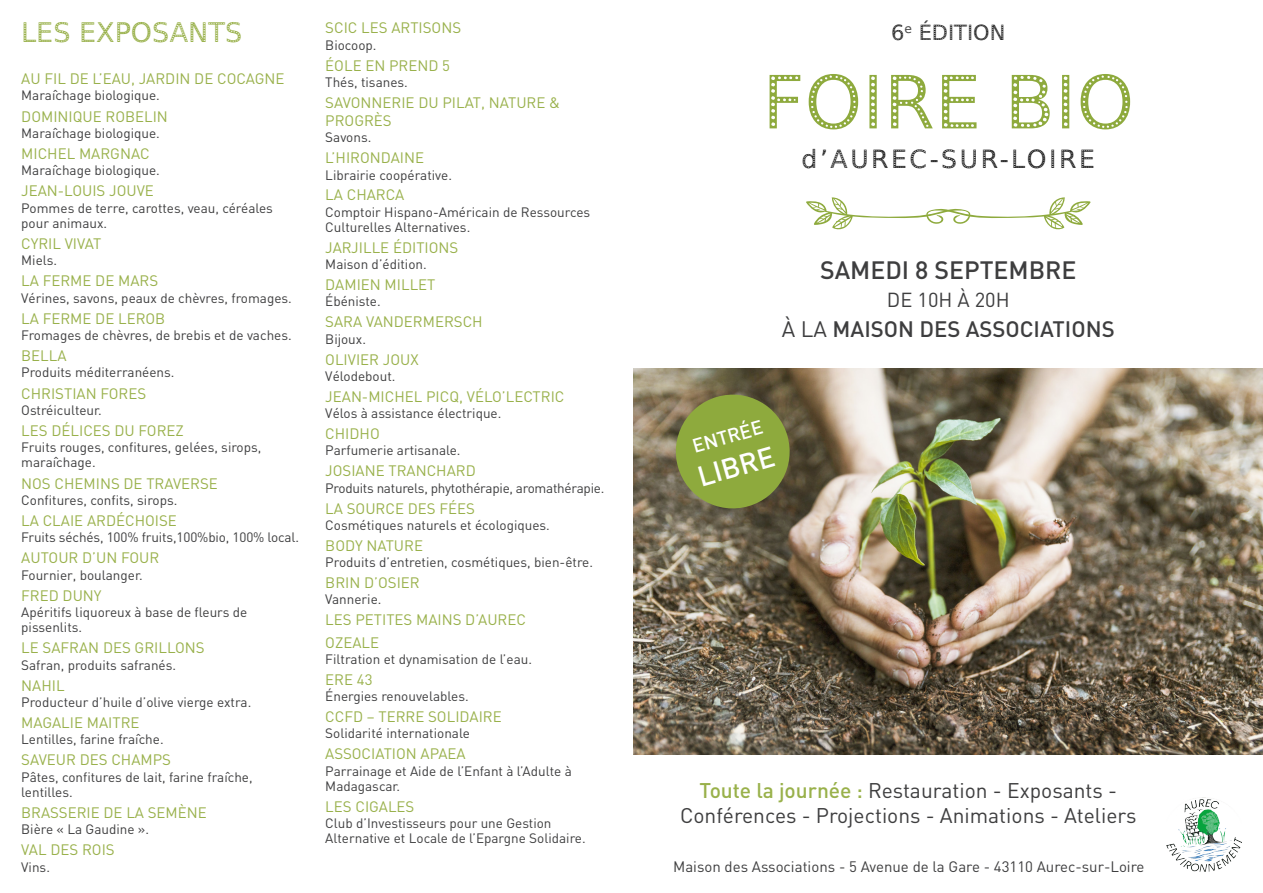
<style>
.page{position:relative;width:1263px;height:893px;background:#fff}
.page>*{position:absolute;margin:0;border:0;box-sizing:border-box;transform-origin:0 0}
.t1{font:73.35px "Ecofont Vera Sans";color:#8eaa3d}
.t2{font:500 28.2px "DIN";color:#fff}
.t3{font:27px "Ecofont Vera Sans";color:#99b14b}
.t4{font:25.2px "Ecofont Vera Sans";letter-spacing:.1em;color:#1f1f1f}
.t5{font:500 24.9px "DIN";color:#3e3e3f}
.t6{font:500 22.05px "DIN";color:#3e3e3f}
.t7{font:21px/25.2px "DIN";color:#3e3e3f;text-align:center}
.t8{font:21px "Ecofont Vera Sans";color:#1f1f1f}
.t9{font:20.1px "DIN";color:#3e3e3f}
.t10{font:500 19.35px "DIN";color:#fff}
.t11{font:15px/18px "DIN";color:#99b14b}
.t12{font:15px "DIN";color:#3e3e3f}
.t13{font:13.5px/15.1px "DIN";color:#3e3e3f}
.t14{font:13.5px "DIN";letter-spacing:-.02em;color:#3e3e3f}
.s1{font-weight:400}
.s2{font-weight:500;color:#99b14b}
</style>
<div class="page">
<img style="left:634px;top:368px;width:629px;height:386px">
<img style="left:1167px;top:797px;width:74px;height:75px">
<svg style="left:806px;top:197px;width:285px;height:33px"></svg>
<svg style="left:669px;top:388px;width:127px;height:127px;background:#808d40"></svg>
<h3 class="t3" style="left:21px;top:15px;width:222px">LES EXPOSANTS</h3>
<p class="t11" style="left:21px;top:69px;width:265px">Au fil de l’eau, jardin de cocagne</p>
<p class="t13" style="left:21px;top:88px;width:140px">Maraîchage biologique.</p>
<p class="t11" style="left:21px;top:107px;width:148px">Dominique Robelin</p>
<p class="t13" style="left:21px;top:125px;width:140px">Maraîchage biologique.</p>
<p class="t11" style="left:21px;top:144px;width:128px">Michel Margnac</p>
<p class="t13" style="left:21px;top:163px;width:140px">Maraîchage biologique.</p>
<p class="t11" style="left:21px;top:182px;width:134px">Jean-Louis Jouve</p>
<p class="t13" style="left:21px;top:200px;width:253px">Pommes de terre, carottes, veau, céréales pour animaux.</p>
<p class="t11" style="left:21px;top:234px;width:82px">Cyr il Vivat</p>
<p class="t13" style="left:21px;top:252px;width:37px">Miels.</p>
<p class="t11" style="left:21px;top:271px;width:138px">La ferm e de Mars</p>
<p class="t13" style="left:21px;top:290px;width:272px">Vérines, savons, peaux de chèvres, fromages.</p>
<p class="t11" style="left:21px;top:309px;width:146px">La ferm e de Lerob</p>
<p class="t13" style="left:21px;top:327px;width:272px">Fromages de chèvres, de brebis et de vaches.</p>
<p class="t11" style="left:21px;top:346px;width:47px">B ella</p>
<p class="t13" style="left:21px;top:365px;width:155px">Produits méditerranéens.</p>
<p class="t11" style="left:21px;top:384px;width:127px">Christian Fores</p>
<p class="t13" style="left:21px;top:402px;width:82px">Ostréiculteur.</p>
<p class="t11" style="left:21px;top:421px;width:164px">Les délices du Forez</p>
<p class="t13" style="left:21px;top:440px;width:242px">Fruits rouges, confitures, gelées, sirops, maraîchage.</p>
<p class="t11" style="left:21px;top:474px;width:198px">Nos chem ins de traverse</p>
<p class="t13" style="left:21px;top:492px;width:158px">Confitures, confits, sirops.</p>
<p class="t11" style="left:21px;top:511px;width:157px">La claie ardéchoise</p>
<p class="t13" style="left:21px;top:530px;width:279px">Fruits séchés, 100% fruits,100%bio, 100% local.</p>
<p class="t11" style="left:21px;top:549px;width:136px">Autour d’un four</p>
<p class="t13" style="left:21px;top:567px;width:123px">Fournier, boulanger.</p>
<p class="t11" style="left:21px;top:586px;width:82px">Fred Duny</p>
<p class="t13" style="left:21px;top:604px;width:228px">Apéritifs liquoreux à base de fleurs de pissenlits.</p>
<p class="t11" style="left:21px;top:639px;width:185px">Le Safran d es Grillons</p>
<p class="t13" style="left:21px;top:657px;width:156px">Safran, produits safranés.</p>
<p class="t11" style="left:21px;top:676px;width:45px">Nahil</p>
<p class="t13" style="left:21px;top:694px;width:232px">Producteur d’huile d’olive vierge extra.</p>
<p class="t11" style="left:21px;top:713px;width:120px">Magalie Maitr e</p>
<p class="t13" style="left:21px;top:732px;width:144px">Lentilles, farine fraîche.</p>
<p class="t11" style="left:21px;top:751px;width:151px">Saveur d es champs</p>
<p class="t13" style="left:21px;top:769px;width:233px">Pâtes, confitures de lait, farine fraîche, lentilles.</p>
<p class="t11" style="left:21px;top:803px;width:187px">Brasserie de la Sem ène</p>
<p class="t13" style="left:21px;top:822px;width:129px">Bière « La Gaudine ».</p>
<p class="t11" style="left:21px;top:841px;width:95px">Val d es Rois</p>
<p class="t13" style="left:21px;top:859px;width:30px">Vins.</p>
<p class="t11" style="left:325px;top:19px;width:137px">SCI C Les Artisons</p>
<p class="t13" style="left:325px;top:37px;width:53px">Biocoop.</p>
<p class="t11" style="left:325px;top:56px;width:126px">Éole en prend 5</p>
<p class="t13" style="left:325px;top:74px;width:84px">Thés, tisanes.</p>
<p class="t11" style="left:325px;top:93px;width:236px">Savonnerie du Pilat, Nature &amp;<br>Progrès</p>
<p class="t13" style="left:325px;top:130px;width:48px">Savons.</p>
<p class="t11" style="left:325px;top:149px;width:100px">L’Hirondaine</p>
<p class="t13" style="left:325px;top:167px;width:128px">Librairie coopérative.</p>
<p class="t11" style="left:325px;top:186px;width:81px">La Charca</p>
<p class="t13" style="left:325px;top:204px;width:267px">Comptoir H ispano-Américain de Ressources<br>Culturelles Alternatives.</p>
<p class="t11" style="left:325px;top:238px;width:135px">Jarjille Éd itions</p>
<p class="t13" style="left:325px;top:256px;width:103px">Maison d’édition.</p>
<p class="t11" style="left:325px;top:275px;width:112px">Dam ien Millet</p>
<p class="t13" style="left:325px;top:294px;width:57px">Ébéniste.</p>
<p class="t11" style="left:325px;top:313px;width:159px">Sara Vand erm ersch</p>
<p class="t13" style="left:325px;top:331px;width:42px">Bijoux.</p>
<p class="t11" style="left:325px;top:350px;width:95px">Olivier Joux</p>
<p class="t13" style="left:325px;top:368px;width:72px">Vélodebout.</p>
<p class="t11" style="left:325px;top:387px;width:238px">Jean-Michel Picq, Vélo’lectric</p>
<p class="t13" style="left:325px;top:405px;width:178px">Vélos à assistance électrique.</p>
<p class="t11" style="left:325px;top:424px;width:45px">CHI DHO</p>
<p class="t13" style="left:325px;top:443px;width:137px">Parfumerie artisanale.</p>
<p class="t11" style="left:325px;top:462px;width:141px">Josiane Tranchard</p>
<p class="t14" style="left:325px;top:479px;width:280px">Produits naturels, phytothérapie, aromathérapie.</p>
<p class="t11" style="left:325px;top:499px;width:151px">La source des fées</p>
<p class="t13" style="left:325px;top:517px;width:226px">Cosmétiques naturels et écologiques.</p>
<p class="t11" style="left:325px;top:536px;width:99px">Body Nature</p>
<p class="t13" style="left:325px;top:554px;width:269px">Produits d’entretien, cosmétiques, bien-être.</p>
<p class="t11" style="left:325px;top:573px;width:92px">Brin d’osier</p>
<p class="t13" style="left:325px;top:592px;width:58px">Vannerie.</p>
<p class="t11" style="left:325px;top:608px;width:200px;line-height:22.2px">Les Petites Mains d’Aurec<br>OZEALE</p>
<p class="t13" style="left:325px;top:651px;width:208px">Filtration et dynamisation de l’eau.</p>
<p class="t11" style="left:325px;top:670px;width:49px">ERE 43</p>
<p class="t13" style="left:325px;top:688px;width:145px">Énergies renouvelables.</p>
<p class="t11" style="left:325px;top:707px;width:178px">CCFD – Terre Solidaire</p>
<p class="t13" style="left:325px;top:726px;width:146px">Solidarité internationale</p>
<p class="t11" style="left:325px;top:745px;width:124px">Association APAEA</p>
<p class="t13" style="left:325px;top:763px;width:248px">Parrainage et Aide de l’Enfant à l’Adulte à<br>Madagascar.</p>
<p class="t11" style="left:325px;top:797px;width:64px">Les CI GALES</p>
<p class="t13" style="left:325px;top:815px;width:262px">Club d’I nvestisseurs pour une Gestion<br>Alternative et Locale de l’Epargne Solidaire.</p>
<h3 class="t8" style="left:891px;top:20px;width:116px">6<sup>E</sup> ÉDITION</h3>
<h1 class="t1" style="left:762px;top:56px;width:373px">FOIRE BIO</h1>
<h3 class="t4" style="left:802px;top:144px;width:295px">D’AUREC-SUR-LOIRE</h3>
<h3 class="t5" style="left:820px;top:254px;width:258px">SAMEDI 8 SEPTEMBRE</h3>
<h3 class="t9" style="left:887px;top:287px;width:124px">De 10h à 20h</h3>
<h3 class="t6" style="left:782px;top:314px;width:334px"><span class="s1">à la</span> MAISON DES ASSOCIATIONS</h3>
<h3 class="t10" style="left:689px;top:434px;width:74px;rotate:-16deg">ENTRÉE</h3>
<h2 class="t2" style="left:693px;top:459px;width:80px;rotate:-16deg">LIBRE</h2>
<h3 class="t7" style="left:680px;top:777px;width:458px"><span class="s2">TOUTE LA JOURNÉE :</span> Restauration - Exposants -<br>Conférences - Projections - Animations - Ateliers</h3>
<p class="t12" style="left:673px;top:857px;width:473px">Maison des Associations - 5 Avenue de la Gare - 43110 Aurec-sur-Loire</p>
</div>
